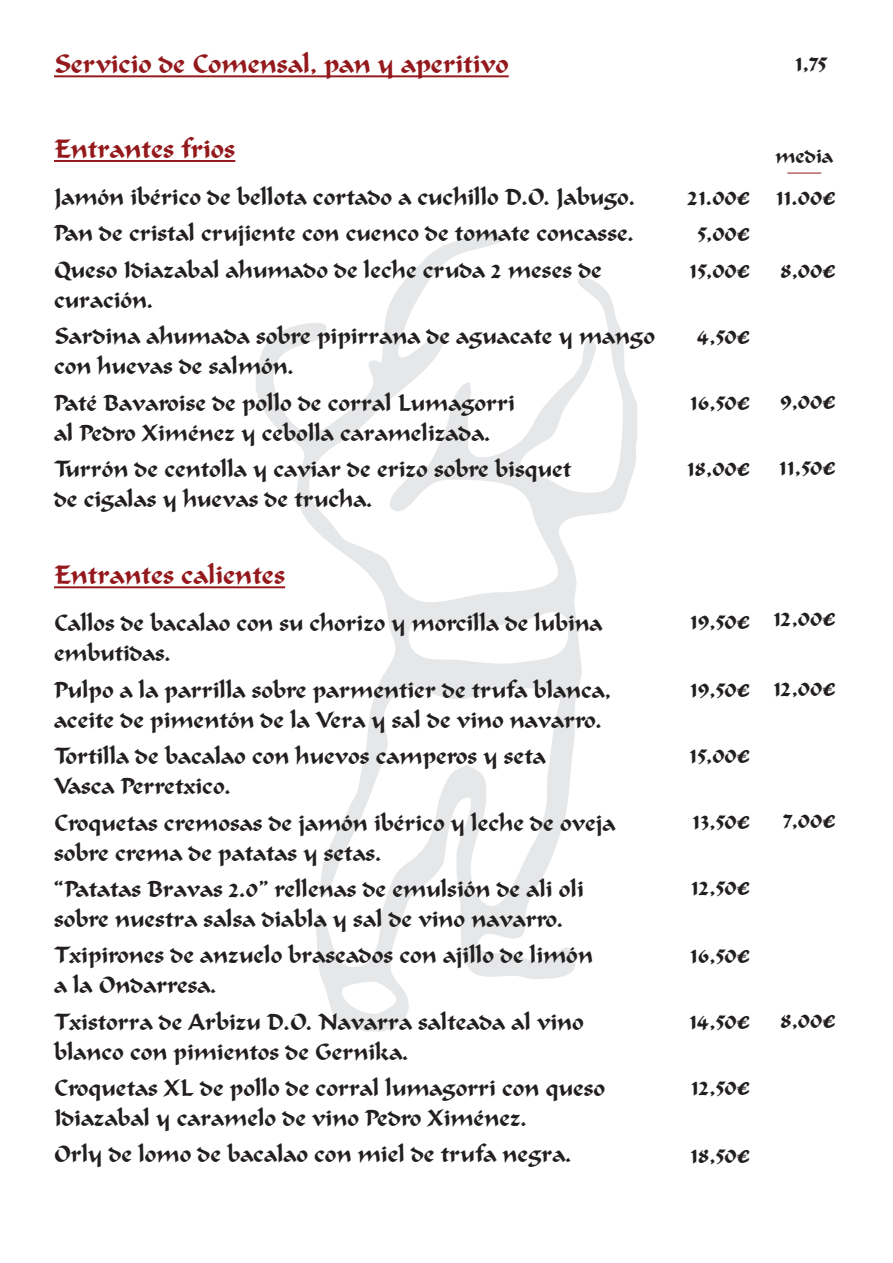
<style>
.page{position:relative;width:893px;height:1263px;background:#fff}
.page>*{position:absolute;margin:0;border:0;box-sizing:border-box;transform-origin:0 0}
.t1{font:25.5px "Formal Script 421 BT";color:#94191c}
.t2{font:22.5px/30px "Formal Script 421 BT";color:#231f20}
.t3{font:19.5px "Formal Script 421 BT";color:#231f20}
.s1{font-family:"Forte";font-size:19.5px}
</style>
<div class="page">
<svg style="left:256px;top:231px;width:381px;height:800px"></svg>
<hr style="left:54px;top:160px;width:181px;height:2px;background:#94191c">
<hr style="left:54px;top:586px;width:231px;height:2px;background:#94191c">
<hr style="left:787px;top:173px;width:34px;height:1px;background:#94191c">
<hr style="left:54px;top:75px;width:455px;height:2px;background:#94191c">
<p class="t1" style="left:54px;top:49px;width:456px">Servicio de Comensal, pan y aperitivo</p>
<p class="t2" style="left:795px;top:48px;width:33px">1,75</p>
<p class="t1" style="left:54px;top:134px;width:183px">Entrantes frios</p>
<p class="t2" style="left:54px;top:179px;width:583px;line-height:36.5px;text-align:justify">Jamón ibérico de bellota cortado a cuchillo D.O. Jabugo.<br>Pan de cristal crujiente con cuenco de tomate concasse.<br>Queso Idiazabal ahumado de leche cruda 2 meses de</p>
<p class="t2" style="left:54px;top:282px;width:602px;line-height:36.5px">curación.<br>Sardina ahumada sobre pipirrana de aguacate y mango</p>
<p class="t2" style="left:54px;top:348px;width:462px;line-height:36.5px">con huevas de salmón.<br>Paté Bavaroise de pollo de corral Lumagorri</p>
<p class="t2" style="left:54px;top:414px;width:519px;line-height:36.5px">al Pedro Ximénez y cebolla caramelizada.<br>Turrón de centolla y caviar de erizo sobre bisquet</p>
<p class="t2" style="left:54px;top:484px;width:320px">de cigalas y huevas de trucha.</p>
<p class="t1" style="left:54px;top:560px;width:233px">Entrantes calientes</p>
<p class="t2" style="left:54px;top:608px;width:550px">Callos de bacalao con su chorizo y morcilla de lubina embutidas.</p>
<p class="t2" style="left:54px;top:675px;width:558px">Pulpo a la parrilla sobre parmentier de trufa blanca, aceite de pimentón de la Vera y sal de vino navarro.</p>
<p class="t2" style="left:54px;top:741px;width:493px">Tortilla de bacalao con huevos camperos y seta<br>Vasca Perretxico.</p>
<p class="t2" style="left:54px;top:807px;width:563px">Croquetas cremosas de jamón ibérico y leche de oveja sobre crema de patatas y setas.</p>
<p class="t2" style="left:54px;top:874px;width:531px">“Patatas Bravas 2.0” rellenas de emulsión de ali oli sobre nuestra salsa diabla y sal de vino navarro.</p>
<p class="t2" style="left:54px;top:940px;width:540px">Txipirones de anzuelo braseados con ajillo de limón a la Ondarresa.</p>
<p class="t2" style="left:54px;top:1007px;width:531px">Txistorra de Arbizu D.O. Navarra salteada al vino blanco con pimientos de Gernika.</p>
<p class="t2" style="left:54px;top:1073px;width:553px">Croquetas XL de pollo de corral lumagorri con queso<br>Idiazabal y caramelo de vino Pedro Ximénez.</p>
<p class="t2" style="left:54px;top:1139px;width:519px">Orly de lomo de bacalao con miel de trufa negra.</p>
<p class="t3" style="left:775px;top:145px;width:59px">media</p>
<p class="t2" style="left:688px;top:179px;width:64px;line-height:36.2px;text-align:center">21.00<span class="s1">€<br></span>5,00<span class="s1">€<br></span>15,00<span class="s1">€</span></p>
<p class="t2" style="left:776px;top:182px;width:61px">11.00<span class="s1">€</span></p>
<p class="t2" style="left:780px;top:255px;width:57px">8,00<span class="s1">€</span></p>
<p class="t2" style="left:697px;top:321px;width:55px">4,50<span class="s1">€</span></p>
<p class="t2" style="left:690px;top:387px;width:62px">16,50<span class="s1">€</span></p>
<p class="t2" style="left:780px;top:386px;width:57px">9,00<span class="s1">€</span></p>
<p class="t2" style="left:687px;top:453px;width:65px">18,00<span class="s1">€</span></p>
<p class="t2" style="left:779px;top:452px;width:58px">11,50<span class="s1">€</span></p>
<p class="t2" style="left:690px;top:606px;width:62px">19,50<span class="s1">€</span></p>
<p class="t2" style="left:690px;top:674px;width:62px">19,50<span class="s1">€</span></p>
<p class="t2" style="left:689px;top:740px;width:62px">15,00<span class="s1">€</span></p>
<p class="t2" style="left:693px;top:806px;width:59px">13,50<span class="s1">€</span></p>
<p class="t2" style="left:691px;top:872px;width:61px">12,50<span class="s1">€</span></p>
<p class="t2" style="left:690px;top:940px;width:62px">16,50<span class="s1">€</span></p>
<p class="t2" style="left:689px;top:1006px;width:62px">14,50<span class="s1">€</span></p>
<p class="t2" style="left:691px;top:1072px;width:61px">12,50<span class="s1">€</span></p>
<p class="t2" style="left:690px;top:1140px;width:61px">18,50<span class="s1">€</span></p>
<p class="t2" style="left:773px;top:603px;width:64px">12,00<span class="s1">€</span></p>
<p class="t2" style="left:773px;top:673px;width:64px">12,00<span class="s1">€</span></p>
<p class="t2" style="left:783px;top:805px;width:54px">7,00<span class="s1">€</span></p>
<p class="t2" style="left:780px;top:1005px;width:57px">8,00<span class="s1">€</span></p>
</div>
